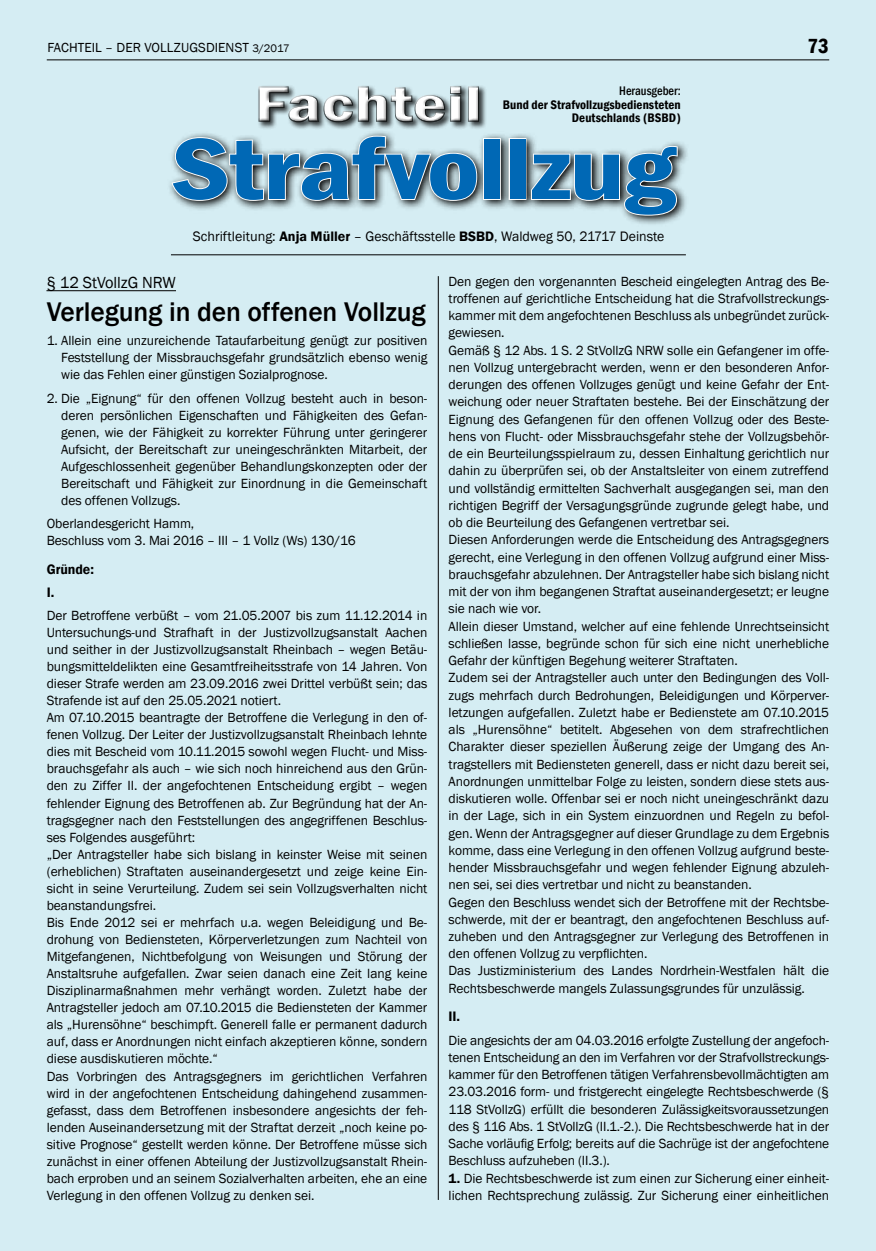
<style>
.page{position:relative;width:876px;height:1251px;background:#fff}
.page>*{position:absolute;margin:0;border:0;box-sizing:border-box;transform-origin:0 0}
.t1{font:600 condensed 89.85px "Franklin Gothic";letter-spacing:-.015em;color:#0068b5;scale:1.28 1}
.t2{font:500 27.75px "Franklin Gothic";letter-spacing:-.005em;color:#000}
.t3{font:600 condensed 21px "Franklin Gothic";color:#000}
.t4{font:16.5px "Franklin Gothic";letter-spacing:-.005em;color:#000}
.t5{font:14.1px "Franklin Gothic";color:#000}
.t6{font:600 14.1px/23.1px "Franklin Gothic";letter-spacing:-.005em;color:#000}
.t7{font:13.65px/17.2px "Franklin Gothic";letter-spacing:-.005em;color:#000}
.t8{font:13.5px "Franklin Gothic";letter-spacing:.005em;color:#000}
.t9{font:600 condensed 12.75px/13.5px "Franklin Gothic";letter-spacing:.005em;color:#000;text-align:right}
.s1{font-size:11.25px}
.s2{font-weight:500}
.s3{font-weight:600}
</style>
<div class="page">
<div style="left:0;top:0;width:876px;height:1250px;background:#d5edf3"></div>
<hr style="left:47px;top:60px;width:782px;height:1px;background:#000">
<hr style="left:438px;top:276px;width:1px;height:923px;background:#000">
<hr style="left:171px;top:254px;width:515px;height:1px;background:#000">
<svg style="left:169px;top:131px;width:518px;height:93px"></svg>
<svg style="left:170px;top:135px;width:308px;height:67px"></svg>
<div style="left:483px;top:138px;width:18px;height:62px;border:2px solid #fff"></div>
<div style="left:509px;top:138px;width:17px;height:62px;border:2px solid #fff"></div>
<svg style="left:530px;top:145px;width:149px;height:71px"></svg>
<div style="left:257px;top:84px;width:229px;height:46px;background:#000;opacity:.75"></div>
<div style="left:256px;top:84px;width:223px;height:39px;background:#000;opacity:.75"></div>
<hr style="left:46px;top:290px;width:130px;height:1px;background:#000">
<p class="t8" style="left:47px;top:40px;width:244px">FACHTEIL – DER VOLLZUGSDIENST <span class="s1">3/2017</span></p>
<p class="t3" style="left:807px;top:32px;width:23px">73</p>
<p class="t9" style="left:503px;top:84px;width:179px"><span class="s2">Herausgeber:<br></span>Bund der Strafvollzugsbediensteten<br>Deutschlands (BSBD)</p>
<p class="t1" style="left:171px;top:109px;width:396px">Strafvollzug</p>
<p class="t5" style="left:193px;top:228px;width:473px">Schriftleitung: <span class="s3">Anja Müller</span> – Geschäftsstelle <span class="s3">BSBD</span>, Waldweg 50, 21717 Deinste</p>
<p class="t4" style="left:46px;top:272px;width:131px">§ 12 StVollzG NRW</p>
<p class="t2" style="left:47px;top:294px;width:381px">Verlegung in den offenen Vollzug</p>
<p class="t7" style="left:61px;top:332px;width:368px;text-align:justify;text-indent:-14px">1. Allein eine unzureichende Tataufarbeitung genügt zur positiven Feststellung der Missbrauchsgefahr grundsätzlich ebenso wenig wie das Fehlen einer günstigen Sozialprognose.</p>
<p class="t7" style="left:61px;top:390px;width:368px;text-align:justify;text-indent:-14px">2. Die „Eignung“ für den offenen Vollzug besteht auch in beson&shy;deren persönlichen Eigenschaften und Fähigkeiten des Gefan&shy;genen, wie der Fähigkeit zu korrekter Führung unter geringerer Aufsicht, der Bereitschaft zur uneingeschränkten Mitarbeit, der Aufgeschlossenheit gegenüber Behandlungskonzepten oder der Bereitschaft und Fähigkeit zur Einordnung in die Gemeinschaft des offenen Vollzugs.</p>
<p class="t7" style="left:47px;top:515px;width:310px">Oberlandesgericht Hamm,<br>Beschluss vom 3. Mai 2016 – III – 1 Vollz (Ws) 130/16</p>
<p class="t6" style="left:47px;top:557px;width:49px">Gründe:<br>I.</p>
<p class="t7" style="left:47px;top:607px;width:382px">Der Betroffene verbüßt – vom 21.05.2007 bis zum 11.12.2014 in Untersuchungs-und Strafhaft in der Justizvollzugsanstalt Aachen und seither in der Justizvollzugsanstalt Rheinbach – wegen Betäu&shy;bungsmitteldelikten eine Gesamtfreiheitsstrafe von 14 Jahren. Von dieser Strafe werden am 23.09.2016 zwei Drittel verbüßt sein; das Strafende ist auf den 25.05.2021 notiert.<br>Am 07.10.2015 beantragte der Betroffene die Verlegung in den of&shy;fenen Vollzug. Der Leiter der Justizvollzugsanstalt Rheinbach lehnte dies mit Bescheid vom 10.11.2015 sowohl wegen Flucht- und Miss&shy;brauchsgefahr als auch – wie sich noch hinreichend aus den Grün&shy;den zu Ziffer II. der angefochtenen Entscheidung ergibt – wegen fehlender Eignung des Betroffenen ab. Zur Begründung hat der An&shy;tragsgegner nach den Feststellungen des angegriffenen Beschlus&shy;ses Folgendes ausgeführt:<br>„Der Antragsteller habe sich bislang in keinster Weise mit seinen (erheblichen) Straftaten auseinandergesetzt und zeige keine Ein&shy;sicht in seine Verurteilung. Zudem sei sein Vollzugsverhalten nicht beanstandungsfrei.<br>Bis Ende 2012 sei er mehrfach u.a. wegen Beleidigung und Be&shy;drohung von Bediensteten, Körperverletzungen zum Nachteil von Mitgefangenen, Nichtbefolgung von Weisungen und Störung der Anstaltsruhe aufgefallen. Zwar seien danach eine Zeit lang keine Disziplinarmaßnahmen mehr verhängt worden. Zuletzt habe der Antragsteller jedoch am 07.10.2015 die Bediensteten der Kammer als „Hurensöhne“ beschimpft. Generell falle er permanent dadurch auf, dass er Anordnungen nicht einfach akzeptieren könne, sondern diese ausdiskutieren möchte.“<br>Das Vorbringen des Antragsgegners im gerichtlichen Verfahren wird in der angefochtenen Entscheidung dahingehend zusammen&shy;gefasst, dass dem Betroffenen insbesondere angesichts der feh&shy;lenden Auseinandersetzung mit der Straftat derzeit „noch keine po&shy;sitive Prognose“ gestellt werden könne. Der Betroffene müsse sich zunächst in einer offenen Abteilung der Justizvollzugsanstalt Rhein&shy;bach erproben und an seinem Sozialverhalten arbeiten, ehe an eine Verlegung in den offenen Vollzug zu denken sei.</p>
<p class="t7" style="left:449px;top:273px;width:382px">Den gegen den vorgenannten Bescheid eingelegten Antrag des Be&shy;troffenen auf gerichtliche Entscheidung hat die Strafvollstreckungs&shy;kammer mit dem angefochtenen Beschluss als unbegründet zurück&shy;gewiesen.<br>Gemäß § 12 Abs. 1 S. 2 StVollzG NRW solle ein Gefangener im offe&shy;nen Vollzug untergebracht werden, wenn er den besonderen Anfor&shy;derungen des offenen Vollzuges genügt und keine Gefahr der Ent&shy;weichung oder neuer Straftaten bestehe. Bei der Einschätzung der Eignung des Gefangenen für den offenen Vollzug oder des Beste&shy;hens von Flucht- oder Missbrauchsgefahr stehe der Vollzugsbehör&shy;de ein Beurteilungsspielraum zu, dessen Einhaltung gerichtlich nur dahin zu überprüfen sei, ob der Anstaltsleiter von einem zutreffend und vollständig ermittelten Sachverhalt ausgegangen sei, man den richtigen Begriff der Versagungsgründe zugrunde gelegt habe, und ob die Beurteilung des Gefangenen vertretbar sei.<br>Diesen Anforderungen werde die Entscheidung des Antragsgegners gerecht, eine Verlegung in den offenen Vollzug aufgrund einer Miss&shy;brauchsgefahr abzulehnen. Der Antragsteller habe sich bislang nicht mit der von ihm begangenen Straftat auseinandergesetzt; er leugne sie nach wie vor.<br>Allein dieser Umstand, welcher auf eine fehlende Unrechtseinsicht schließen lasse, begründe schon für sich eine nicht unerhebliche Gefahr der künftigen Begehung weiterer Straftaten.<br>Zudem sei der Antragsteller auch unter den Bedingungen des Voll&shy;zugs mehrfach durch Bedrohungen, Beleidigungen und Körperver&shy;letzungen aufgefallen. Zuletzt habe er Bedienstete am 07.10.2015 als „Hurensöhne“ betitelt. Abgesehen von dem strafrechtlichen Charakter dieser speziellen Äußerung zeige der Umgang des An&shy;tragstellers mit Bediensteten generell, dass er nicht dazu bereit sei, Anordnungen unmittelbar Folge zu leisten, sondern diese stets aus&shy;diskutieren wolle. Offenbar sei er noch nicht uneingeschränkt dazu in der Lage, sich in ein System einzuordnen und Regeln zu befol&shy;gen. Wenn der Antragsgegner auf dieser Grundlage zu dem Ergebnis komme, dass eine Verlegung in den offenen Vollzug aufgrund beste&shy;hender Missbrauchsgefahr und wegen fehlender Eignung abzuleh&shy;nen sei, sei dies vertretbar und nicht zu beanstanden.<br>Gegen den Beschluss wendet sich der Betroffene mit der Rechtsbe&shy;schwerde, mit der er beantragt, den angefochtenen Beschluss auf&shy;zuheben und den Antragsgegner zur Verlegung des Betroffenen in den offenen Vollzug zu verpflichten.<br>Das Justizministerium des Landes Nordrhein-Westfalen hält die Rechtsbeschwerde mangels Zulassungsgrundes für unzulässig.</p>
<p class="t6" style="left:449px;top:1004px;width:13px">II.</p>
<p class="t7" style="left:449px;top:1031px;width:382px;text-align:justify">Die angesichts der am 04.03.2016 erfolgte Zustellung der angefoch&shy;tenen Entscheidung an den im Verfahren vor der Strafvollstreckungs&shy;kammer für den Betroffenen tätigen Verfahrensbevollmächtigten am 23.03.2016 form- und fristgerecht eingelegte Rechtsbeschwerde (§ 118 StVollzG) erfüllt die besonderen Zulässigkeitsvoraussetzungen des § 116 Abs. 1 StVollzG (II.1.-2.). Die Rechtsbeschwerde hat in der Sache vorläufig Erfolg; bereits auf die Sachrüge ist der angefochtene Beschluss aufzuheben (II.3.).</p>
<p class="t7" style="left:449px;top:1169px;width:382px"><span class="s3">1.</span> Die Rechtsbeschwerde ist zum einen zur Sicherung einer einheit&shy;lichen Rechtsprechung zulässig. Zur Sicherung einer einheitlichen</p>
</div>
